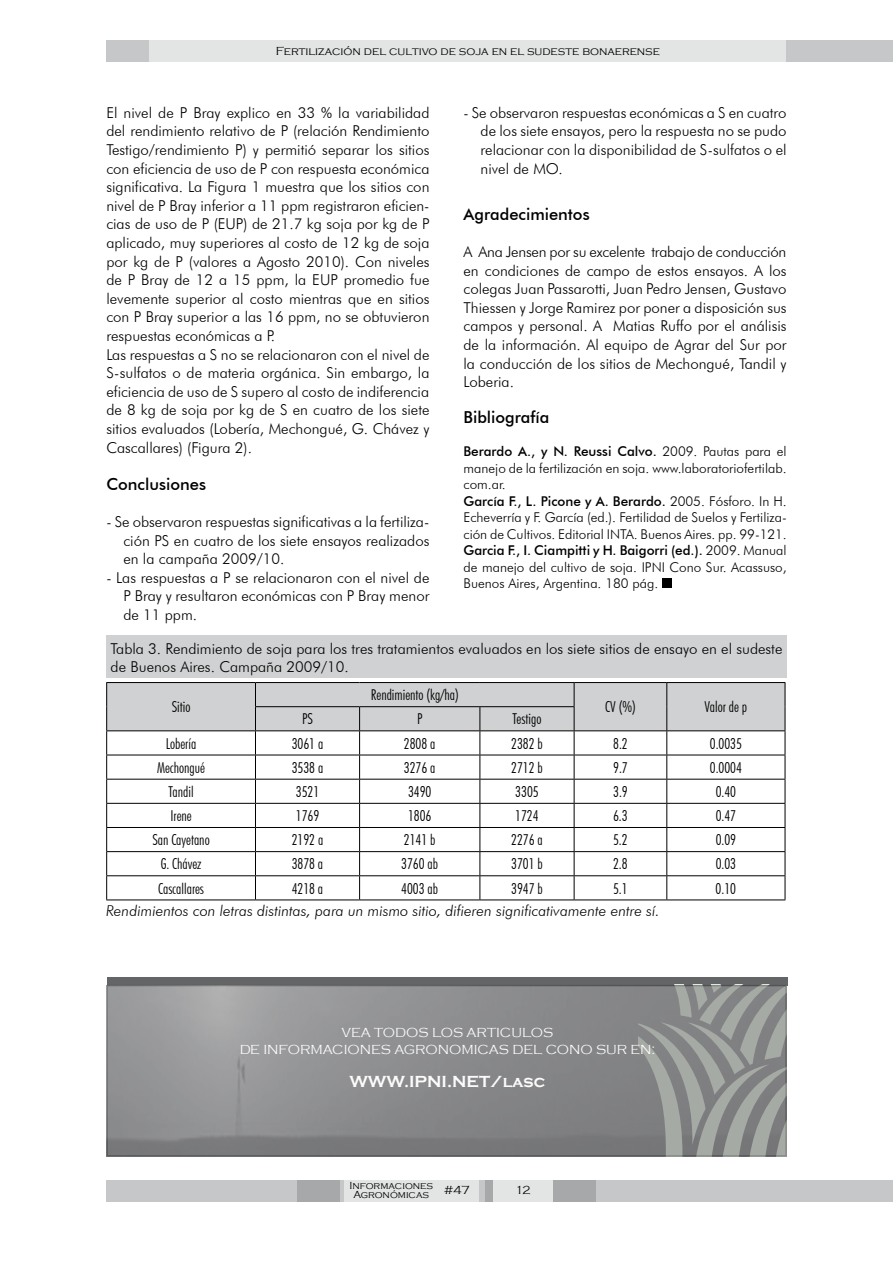
<style>
.page{position:relative;width:893px;height:1263px;background:#fff}
.page>*{position:absolute;margin:0;border:0;box-sizing:border-box;transform-origin:0 0}
.t1{font:500 16.5px "Futura BT";color:#000}
.t2{font:700 16.5px "Copperplate Gothic";color:#fff}
.t3{font:300 15px/18.6px "Futura BT";color:#000;text-align:justify}
.t4{font:300 condensed 15px "Futura BT";color:#000}
.t5{font:italic 300 15px "Futura BT";color:#000}
.t6{font:300 13.5px/16.5px "Futura BT";color:#000}
.t7{font:300 13.5px/16.5px "Copperplate Gothic";color:#fff;text-align:center}
.t8{font:300 12px "Copperplate Gothic";color:#000}
.t9{font:300 10.5px/9px "Copperplate Gothic";color:#000;text-align:center}
.s1{font-weight:500}
</style>
<div class="page">
<div style="left:106px;top:1180px;width:787px;height:21px;background:#c6c7c8"></div>
<div style="left:106px;top:40px;width:787px;height:22px;background:#e3e4e4"></div>
<div style="left:298px;top:1180px;width:42px;height:21px;background:#a7a8aa"></div>
<div style="left:553px;top:1180px;width:42px;height:21px;background:#a7a8aa"></div>
<div style="left:485px;top:1180px;width:8px;height:21px;background:#a7a8aa"></div>
<div style="left:493px;top:1180px;width:60px;height:21px;background:#e3e4e4"></div>
<div style="left:436px;top:1180px;width:42px;height:21px;background:#e3e4e4"></div>
<div style="left:344px;top:1180px;width:94px;height:21px;background:#e3e4e4"></div>
<div style="left:106px;top:40px;width:43px;height:22px;background:#c6c7c8"></div>
<div style="left:787px;top:40px;width:106px;height:22px;background:#c6c7c8"></div>
<div style="left:662px;top:578px;width:10px;height:10px;background:#000"></div>
<div style="left:106px;top:636px;width:681px;height:42px;background:#d0d1d2"></div>
<svg style="left:106px;top:682px;width:680px;height:217px"></svg>
<hr style="left:106px;top:899px;width:149px;height:1px;background:#000">
<hr style="left:255px;top:899px;width:105px;height:1px;background:#000">
<hr style="left:360px;top:899px;width:120px;height:1px;background:#000">
<hr style="left:480px;top:899px;width:94px;height:1px;background:#000">
<hr style="left:574px;top:899px;width:93px;height:1px;background:#000">
<hr style="left:667px;top:899px;width:118px;height:1px;background:#000">
<div style="left:107px;top:977px;width:681px;height:8px;background:#646567"></div>
<svg style="left:109px;top:988px;width:675px;height:166px;background:#8d8e8f"></svg>
<p class="t8" style="left:276px;top:44px;width:386px">Fertilización del cultivo de soja en el sudeste bonaerense</p>
<p class="t3" style="left:106px;top:103px;width:325px;text-align:left">El nivel de P Bray explico en 33 % la variabilidad del rendimiento relativo de P (relación Rendimiento Testigo/rendimiento P) y permitió separar los sitios con eficiencia de uso de P con respuesta económica significativa. La Figura 1 muestra que los sitios con nivel de P Bray inferior a 11 ppm registraron eficien&shy;cias de uso de P (EUP) de 21.7 kg soja por kg de P aplicado, muy superiores al costo de 12 kg de soja por kg de P (valores a Agosto 2010). Con niveles de P Bray de 12 a 15 ppm, la EUP promedio fue levemente superior al costo mientras que en sitios con P Bray superior a las 16 ppm, no se obtuvieron respuestas económicas a P.<br>Las respuestas a S no se relacionaron con el nivel de S-sulfatos o de materia orgánica. Sin embargo, la eficiencia de uso de S supero al costo de indiferencia de 8 kg de soja por kg de S en cuatro de los siete sitios evaluados (Lobería, Mechongué, G. Chávez y Cascallares) (Figura 2).</p>
<p class="t1" style="left:106px;top:474px;width:101px">Conclusiones</p>
<p class="t3" style="left:123px;top:512px;width:308px;text-indent:-17px">- Se observaron respuestas significativas a la fertiliza&shy;ción PS en cuatro de los siete ensayos realizados en la campaña 2009/10.</p>
<p class="t3" style="left:123px;top:568px;width:308px;text-indent:-17px">- Las respuestas a P se relacionaron con el nivel de P Bray y resultaron económicas con P Bray menor de 11 ppm.</p>
<p class="t3" style="left:481px;top:103px;width:308px;text-indent:-17px">- Se observaron respuestas económicas a S en cuatro de los siete ensayos, pero la respuesta no se pudo relacionar con la disponibilidad de S-sulfatos o el nivel de MO.</p>
<p class="t1" style="left:463px;top:204px;width:128px">Agradecimientos</p>
<p class="t3" style="left:463px;top:242px;width:325px">A Ana Jensen por su excelente trabajo de conducción en condiciones de campo de estos ensayos. A los colegas Juan Passarotti, Juan Pedro Jensen, Gustavo Thiessen y Jorge Ramirez por poner a disposición sus campos y personal. A Matias Ruffo por el análisis de la información. Al equipo de Agrar del Sur por la conducción de los sitios de Mechongué, Tandil y Loberia.</p>
<p class="t1" style="left:463px;top:407px;width:88px">Bibliografía</p>
<p class="t6" style="left:463px;top:443px;width:325px"><span class="s1">Berardo A., y N. Reussi Calvo.</span> 2009. Pautas para el manejo de la fertilización en soja. www.laboratoriofertilab. com.ar.<br><span class="s1">García F., L. Picone y A. Berardo.</span> 2005. Fósforo. In H.<br>Echeverría y F. García (ed.). Fertilidad de Suelos y Fertiliza&shy;ción de Cultivos. Editorial INTA. Buenos Aires. pp. 99-121.<br><span class="s1">Garcia F., I. Ciampitti y H. Baigorri (ed.).</span> 2009. Manual de manejo del cultivo de soja. IPNI Cono Sur. Acassuso, Buenos Aires, Argentina. 180 pág.</p>
<p class="t3" style="left:111px;top:639px;width:673px;line-height:18px">Tabla 3. Rendimiento de soja para los tres tratamientos evaluados en los siete sitios de ensayo en el sudeste de Buenos Aires. Campaña 2009/10.</p>
<p class="t4" style="left:172px;top:698px;width:20px">Sitio</p>
<p class="t4" style="left:371px;top:686px;width:90px">Rendimiento (kg/ha)</p>
<p class="t4" style="left:605px;top:698px;width:32px">CV (%)</p>
<p class="t4" style="left:705px;top:698px;width:44px">Valor de p</p>
<p class="t4" style="left:302px;top:710px;width:12px">PS</p>
<p class="t4" style="left:417px;top:710px;width:7px">P</p>
<p class="t4" style="left:513px;top:710px;width:30px">Testigo</p>
<p class="t4" style="left:166px;top:734px;width:32px">Lobería</p>
<p class="t4" style="left:292px;top:734px;width:33px">3061 a</p>
<p class="t4" style="left:404px;top:734px;width:33px">2808 a</p>
<p class="t4" style="left:511px;top:734px;width:33px">2382 b</p>
<p class="t4" style="left:613px;top:734px;width:16px">8.2</p>
<p class="t4" style="left:710px;top:734px;width:34px">0.0035</p>
<p class="t4" style="left:157px;top:758px;width:49px">Mechongué</p>
<p class="t4" style="left:292px;top:758px;width:33px">3538 a</p>
<p class="t4" style="left:404px;top:758px;width:33px">3276 a</p>
<p class="t4" style="left:511px;top:758px;width:33px">2712 b</p>
<p class="t4" style="left:613px;top:758px;width:16px">9.7</p>
<p class="t4" style="left:710px;top:758px;width:34px">0.0004</p>
<p class="t4" style="left:168px;top:782px;width:27px">Tandil</p>
<p class="t4" style="left:296px;top:782px;width:25px">3521</p>
<p class="t4" style="left:408px;top:782px;width:25px">3490</p>
<p class="t4" style="left:515px;top:782px;width:25px">3305</p>
<p class="t4" style="left:613px;top:782px;width:16px">3.9</p>
<p class="t4" style="left:716px;top:782px;width:22px">0.40</p>
<p class="t4" style="left:170px;top:807px;width:23px">Irene</p>
<p class="t4" style="left:296px;top:807px;width:25px">1769</p>
<p class="t4" style="left:408px;top:807px;width:25px">1806</p>
<p class="t4" style="left:515px;top:807px;width:25px">1724</p>
<p class="t4" style="left:613px;top:807px;width:16px">6.3</p>
<p class="t4" style="left:716px;top:807px;width:22px">0.47</p>
<p class="t4" style="left:152px;top:831px;width:59px">San Cayetano</p>
<p class="t4" style="left:292px;top:831px;width:33px">2192 a</p>
<p class="t4" style="left:404px;top:831px;width:33px">2141 b</p>
<p class="t4" style="left:511px;top:831px;width:33px">2276 a</p>
<p class="t4" style="left:613px;top:831px;width:16px">5.2</p>
<p class="t4" style="left:716px;top:831px;width:22px">0.09</p>
<p class="t4" style="left:161px;top:855px;width:42px">G. Chávez</p>
<p class="t4" style="left:292px;top:855px;width:33px">3878 a</p>
<p class="t4" style="left:401px;top:855px;width:38px">3760 ab</p>
<p class="t4" style="left:511px;top:855px;width:33px">3701 b</p>
<p class="t4" style="left:613px;top:855px;width:16px">2.8</p>
<p class="t4" style="left:716px;top:855px;width:22px">0.03</p>
<p class="t4" style="left:158px;top:879px;width:47px">Cascallares</p>
<p class="t4" style="left:292px;top:879px;width:33px">4218 a</p>
<p class="t4" style="left:401px;top:879px;width:38px">4003 ab</p>
<p class="t4" style="left:511px;top:879px;width:33px">3947 b</p>
<p class="t4" style="left:613px;top:879px;width:16px">5.1</p>
<p class="t4" style="left:716px;top:879px;width:22px">0.10</p>
<p class="t5" style="left:106px;top:901px;width:555px">Rendimientos con letras distintas, para un mismo sitio, difieren significativamente entre sí.</p>
<p class="t7" style="left:239px;top:1025px;width:418px">VEA TODOS LOS ARTICULOS<br>DE INFORMACIONES AGRONOMICAS DEL CONO SUR EN:</p>
<p class="t2" style="left:349px;top:1072px;width:197px">WWW.IPNI.NET/lasc</p>
<p class="t9" style="left:349px;top:1181px;width:85px">Informaciones<br>Agronómicas</p>
<p class="t8" style="left:444px;top:1184px;width:28px">#47</p>
<p class="t8" style="left:515px;top:1184px;width:17px">12</p>
</div>
